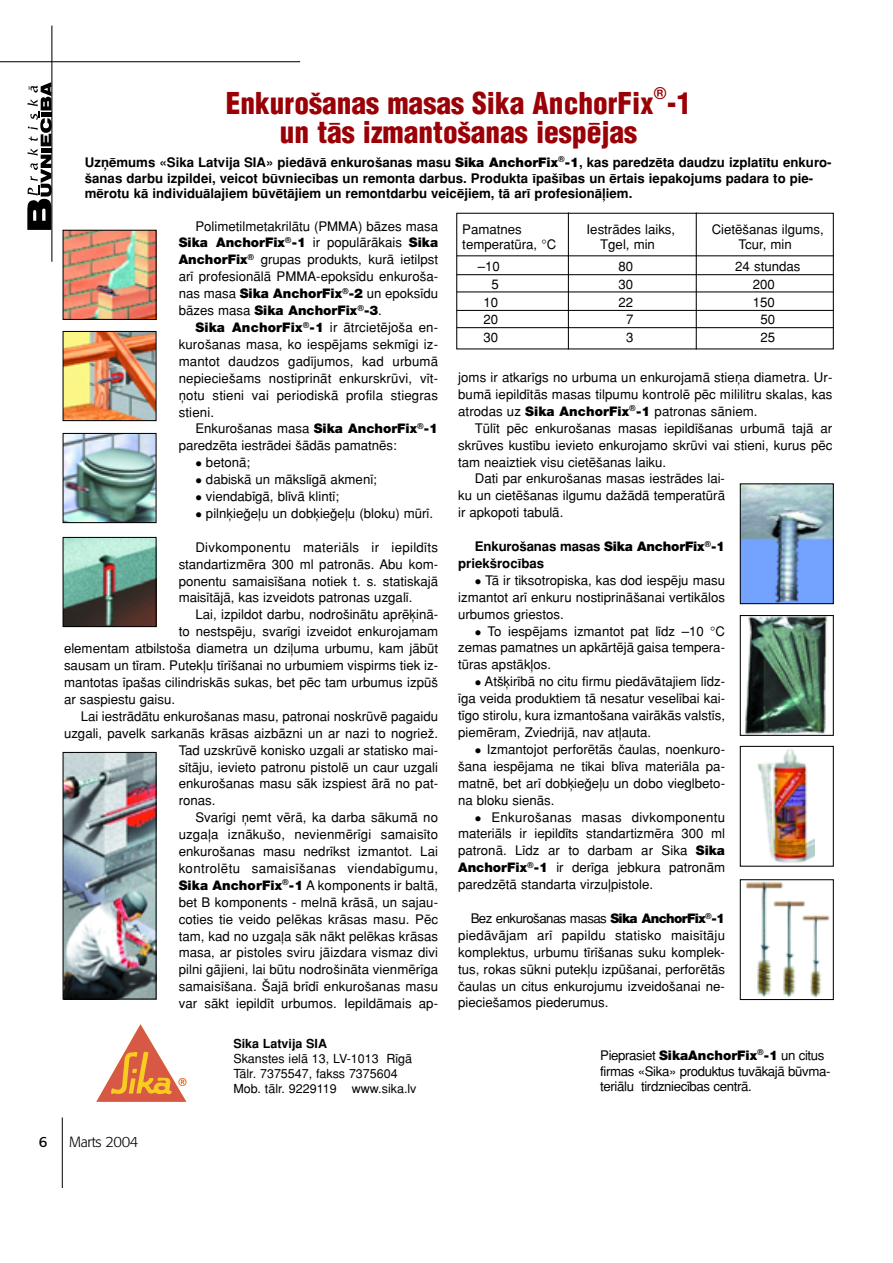
<style>
.page{position:relative;width:893px;height:1263px;background:#fff}
.page>*{position:absolute;margin:0;border:0;box-sizing:border-box;transform-origin:0 0}
.t1{font:900 condensed 29.4px "La Helvetica";color:#9a0006}
.t2{font:700 17.7px "Nimbus San DCE";color:#9a0006}
.t3{font:300 14.7px "Formata CE";letter-spacing:-.025em;color:#000}
.t4{font:14.7px "Formata CE";color:#000}
.t5{font:13.2px/17px "La Helvetica";color:#000;text-align:justify}
.t6{font:700 13.2px/15.9px "La Helvetica";color:#000}
.t7{font:13.2px/15.9px "La Helvetica";letter-spacing:-.03em;color:#000}
.t8{font:13.2px "La Helvetica";letter-spacing:.03em;color:#000}
.t9{font:12.45px/15px "La Helvetica";color:#000}
.t10{font:700 12.45px "La Helvetica";color:#000}
.s1{font-weight:900}
</style>
<div class="page">
<hr style="left:62px;top:1117px;width:1px;height:71px;background:#000">
<svg style="left:27px;top:82px;width:24px;height:148px"></svg>
<hr style="left:51px;top:26px;width:1px;height:236px;background:#000">
<hr style="left:0;top:61px;width:300px;height:1px;background:#000">
<svg style="left:96px;top:1024px;width:90px;height:78px"></svg>
<img style="left:65px;top:754px;width:90px;height:244px">
<div style="left:63px;top:752px;width:94px;height:248px;border:1px solid #000"></div>
<img style="left:757px;top:748px;width:57px;height:115px">
<div style="left:739px;top:746px;width:94px;height:121px;border:1px solid #000"></div>
<img style="left:745px;top:628px;width:82px;height:106px">
<div style="left:739px;top:615px;width:94px;height:121px;border:1px solid #000"></div>
<img style="left:746px;top:881px;width:84px;height:117px">
<div style="left:739px;top:879px;width:94px;height:121px;border:1px solid #000"></div>
<img style="left:65px;top:232px;width:90px;height:23px">
<div style="left:63px;top:230px;width:94px;height:90px;border:1px solid #000"></div>
<svg style="left:62px;top:255px;width:772px;height:373px"></svg>
<hr style="left:568px;top:213px;width:1px;height:136px;background:#000">
<hr style="left:695px;top:213px;width:1px;height:136px;background:#000">
<svg style="left:196px;top:462px;width:5px;height:5px"></svg>
<svg style="left:196px;top:478px;width:5px;height:6px"></svg>
<svg style="left:196px;top:495px;width:5px;height:5px"></svg>
<svg style="left:196px;top:512px;width:5px;height:5px"></svg>
<svg style="left:475px;top:579px;width:5px;height:5px"></svg>
<h1 class="t1" style="left:226px;top:91px;width:429px">Enkuroßanas masas Sika AnchorFix</h1>
<h2 class="t2" style="left:653px;top:87px;width:15px">®</h2>
<h1 class="t1" style="left:667px;top:91px;width:26px">-1</h1>
<h1 class="t1" style="left:280px;top:120px;width:359px">un tås izmantoßanas iespéjas</h1>
<p class="t6" style="left:85px;top:155px;width:748px">Uzñémums «Sika Latvija SIA» piedåvå enkuroßanas masu <span class="s1">Sika AnchorFix</span><sup>®</sup><span class="s1">-1</span>, kas paredzéta daudzu izplatîtu enkuro&shy;ßanas darbu izpildei, veicot büvniecîbas un remonta darbus. Produkta îpaßîbas un értais iepakojums padara to pie&shy;mérotu kå individuålajiem büvétåjiem un remontdarbu veicéjiem, tå arî profesionå¬iem.</p>
<p class="t5" style="left:179px;top:218px;width:261px;text-indent:17px">Polimetilmetakrilåtu (PMMA) båzes masa <span class="s1">Sika AnchorFix</span><sup>®</sup><span class="s1">-1</span> ir populåråkais <span class="s1">Sika AnchorFix</span><sup>®</sup> grupas produkts, kurå ietilpst arî profesionålå PMMA-epoksîdu enkuroßa&shy;nas masa <span class="s1">Sika AnchorFix</span><sup>®</sup><span class="s1">-2</span> un epoksîdu båzes masa <span class="s1">Sika AnchorFix</span><sup>®</sup><span class="s1">-3</span>.</p>
<p class="t5" style="left:179px;top:320px;width:261px;text-indent:17px"><span class="s1">Sika AnchorFix</span><sup>®</sup><span class="s1">-1</span> ir åtrcietéjoßa en&shy;kuroßanas masa, ko iespéjams sekmîgi iz&shy;mantot daudzos gadîjumos, kad urbumå nepiecießams nostiprinåt enkurskrüvi, vît&shy;ñotu stieni vai periodiskå profila stiegras stieni.</p>
<p class="t5" style="left:195px;top:421px;width:244px">Enkuroßanas masa <span class="s1">Sika AnchorFix</span><sup>®</sup><span class="s1">-1</span></p>
<p class="t5" style="left:179px;top:438px;width:219px">paredzéta iestrådei ßådås pamatnés:</p>
<p class="t5" style="left:206px;top:455px;width:46px">betonå;</p>
<p class="t5" style="left:206px;top:472px;width:172px">dabiskå un måkslîgå akmenî;</p>
<p class="t5" style="left:206px;top:489px;width:135px">viendabîgå, blîvå klintî;</p>
<p class="t5" style="left:206px;top:506px;width:229px">piln˚ie©e¬u un dob˚ie©e¬u (bloku) mürî.</p>
<p class="t5" style="left:179px;top:540px;width:261px;text-indent:17px">Divkomponentu materiåls ir iepildîts standartizméra 300 ml patronås. Abu kom&shy;ponentu samaisîßana notiek t. s. statiskajå maisîtåjå, kas izveidots patronas uzgalî.</p>
<p class="t5" style="left:195px;top:607px;width:244px">Lai, izpildot darbu, nodroßinåtu apré˚inå-</p>
<p class="t5" style="left:179px;top:624px;width:261px">to nestspéju, svarîgi izveidot enkurojamam</p>
<p class="t5" style="left:64px;top:641px;width:375px">elementam atbilstoßa diametra un dzi¬uma urbumu, kam jåbüt</p>
<p class="t5" style="left:64px;top:658px;width:375px">sausam un tîram. Putek¬u tîrîßanai no urbumiem vispirms tiek iz-</p>
<p class="t5" style="left:64px;top:675px;width:375px">mantotas îpaßas cilindriskås sukas, bet péc tam urbumus izpüß</p>
<p class="t5" style="left:64px;top:692px;width:113px">ar saspiestu gaisu.</p>
<p class="t5" style="left:81px;top:709px;width:359px">Lai iestrådåtu enkuroßanas masu, patronai noskrüvé pagaidu</p>
<p class="t5" style="left:64px;top:726px;width:375px">uzgali, pavelk sarkanås kråsas aizbåzni un ar nazi to nogrieΩ.</p>
<p class="t5" style="left:179px;top:743px;width:261px">Tad uzskrüvé konisko uzgali ar statisko mai-</p>
<p class="t5" style="left:179px;top:759px;width:261px">sîtåju, ievieto patronu pistolé un caur uzgali</p>
<p class="t5" style="left:179px;top:776px;width:261px">enkuroßanas masu såk izspiest årå no pat-</p>
<p class="t5" style="left:179px;top:793px;width:38px">ronas.</p>
<p class="t5" style="left:195px;top:810px;width:244px">Svarîgi ñemt vérå, ka darba såkumå no</p>
<p class="t5" style="left:179px;top:827px;width:261px">uzga¬a iznåkußo, nevienmérîgi samaisîto</p>
<p class="t5" style="left:179px;top:844px;width:261px">enkuroßanas masu nedrîkst izmantot. Lai</p>
<p class="t8" style="left:179px;top:863px;width:261px">kontrolétu samaisîßanas viendabîgumu,</p>
<p class="t5" style="left:179px;top:878px;width:261px"><span class="s1">Sika AnchorFix</span><sup>®</sup><span class="s1">-1</span> A komponents ir baltå,</p>
<p class="t5" style="left:179px;top:895px;width:261px">bet B komponents - melnå kråså, un sajau-</p>
<p class="t5" style="left:179px;top:912px;width:261px">coties tie veido pelékas kråsas masu. Péc</p>
<p class="t5" style="left:179px;top:928px;width:261px">tam, kad no uzga¬a såk nåkt pelékas kråsas</p>
<p class="t5" style="left:179px;top:945px;width:261px">masa, ar pistoles sviru jåizdara vismaz divi</p>
<p class="t5" style="left:179px;top:962px;width:261px">pilni gåjieni, lai bütu nodroßinåta vienmérîga</p>
<p class="t5" style="left:179px;top:979px;width:261px">samaisîßana. Íajå brîdî enkuroßanas masu</p>
<p class="t5" style="left:179px;top:996px;width:261px">var såkt iepildît urbumos. Iepildåmais ap-</p>
<p class="t5" style="left:462px;top:221px;width:61px">Pamatnes</p>
<p class="t5" style="left:586px;top:221px;width:90px">Iestrådes laiks,</p>
<p class="t5" style="left:711px;top:221px;width:114px">Cietéßanas ilgums,</p>
<p class="t5" style="left:462px;top:237px;width:95px">temperatüra, °C</p>
<p class="t5" style="left:600px;top:237px;width:56px">Tgel, min</p>
<p class="t5" style="left:738px;top:237px;width:55px">Tcur, min</p>
<p class="t5" style="left:478px;top:259px;width:24px">–10</p>
<p class="t5" style="left:618px;top:259px;width:16px">80</p>
<p class="t5" style="left:735px;top:259px;width:67px">24 stundas</p>
<p class="t5" style="left:491px;top:277px;width:9px">5</p>
<p class="t5" style="left:618px;top:277px;width:16px">30</p>
<p class="t5" style="left:752px;top:277px;width:24px">200</p>
<p class="t5" style="left:483px;top:295px;width:16px">10</p>
<p class="t5" style="left:618px;top:295px;width:16px">22</p>
<p class="t5" style="left:752px;top:295px;width:24px">150</p>
<p class="t5" style="left:483px;top:312px;width:16px">20</p>
<p class="t5" style="left:626px;top:312px;width:9px">7</p>
<p class="t5" style="left:760px;top:312px;width:16px">50</p>
<p class="t5" style="left:483px;top:330px;width:16px">30</p>
<p class="t5" style="left:626px;top:330px;width:9px">3</p>
<p class="t5" style="left:760px;top:330px;width:16px">25</p>
<p class="t5" style="left:458px;top:370px;width:376px">joms ir atkarîgs no urbuma un enkurojamå stieña diametra. Ur&shy;bumå iepildîtås masas tilpumu kontrolé péc mililitru skalas, kas atrodas uz <span class="s1">Sika AnchorFix</span><sup>®</sup><span class="s1">-1</span> patronas såniem.</p>
<p class="t5" style="left:475px;top:421px;width:359px">Tülît péc enkuroßanas masas iepildîßanas urbumå tajå ar</p>
<p class="t5" style="left:458px;top:438px;width:376px">skrüves kustîbu ievieto enkurojamo skrüvi vai stieni, kurus péc</p>
<p class="t5" style="left:458px;top:454px;width:210px">tam neaiztiek visu cietéßanas laiku.</p>
<p class="t5" style="left:475px;top:471px;width:252px">Dati par enkuroßanas masas iestrådes lai-</p>
<p class="t5" style="left:458px;top:488px;width:268px">ku un cietéßanas ilgumu daΩådå temperatürå</p>
<p class="t5" style="left:458px;top:505px;width:107px">ir apkopoti tabulå.</p>
<p class="t6" style="left:458px;top:539px;width:268px;line-height:17px;text-indent:17px">Enkuroßanas masas <span class="s1">Sika AnchorFix</span><sup>®</sup><span class="s1">-1 </span>priekßrocîbas</p>
<p class="t5" style="left:458px;top:573px;width:268px;text-indent:27px">Tå ir tiksotropiska, kas dod iespéju masu izmantot arî enkuru nostiprinåßanai vertikålos urbumos griestos.</p>
<p class="t5" style="left:458px;top:623px;width:268px;text-indent:29px">To iespéjams izmantot pat lîdz –10 °C zemas pamatnes un apkårtéjå gaisa tempera&shy;türas apståk¬os.</p>
<p class="t5" style="left:458px;top:674px;width:268px;text-indent:26px">Atß˚irîbå no citu firmu piedåvåtajiem lîdz&shy;îga veida produktiem tå nesatur veselîbai kai&shy;tîgo stirolu, kura izmantoßana vairåkås valstîs, pieméram, Zviedrijå, nav at¬auta.</p>
<p class="t5" style="left:458px;top:742px;width:268px;text-indent:29px">Izmantojot perforétås çaulas, noenkuro&shy;ßana iespéjama ne tikai blîva materiåla pa&shy;matné, bet arî dob˚ie©e¬u un dobo vieglbeto&shy;na bloku sienås.</p>
<p class="t5" style="left:458px;top:809px;width:268px;text-indent:33px">Enkuroßanas masas divkomponentu materiåls ir iepildîts standartizméra 300 ml patronå. Lîdz ar to darbam ar Sika <span class="s1">Sika AnchorFix</span><sup>®</sup><span class="s1">-1</span> ir derîga jebkura patronåm paredzétå standarta virzu¬pistole.</p>
<p class="t5" style="left:458px;top:911px;width:268px;text-indent:13px">Bez enkuroßanas masas <span class="s1">Sika AnchorFix</span><sup>®</sup><span class="s1">-1 </span>piedåvåjam arî papildu statisko maisîtåju komplektus, urbumu tîrîßanas suku komplek&shy;tus, rokas sükni putek¬u izpüßanai, perforétås çaulas un citus enkurojumu izveidoßanai ne&shy;piecießamos piederumus.</p>
<p class="t4" style="left:39px;top:1134px;width:10px">6</p>
<p class="t3" style="left:69px;top:1134px;width:71px">Marts 2004</p>
<p class="t10" style="left:233px;top:1039px;width:95px">Sika Latvija SIA</p>
<p class="t9" style="left:233px;top:1053px;width:185px">Skanstes ielå 13, LV-1013 Rîgå<br>Tålr. 7375547, fakss 7375604<br>Mob. tålr. 9229119 www.sika.lv</p>
<p class="t7" style="left:600px;top:1048px;width:232px">Pieprasiet <span class="s1">SikaAnchorFix</span><sup>®</sup><span class="s1">-1</span> un citus firmas «Sika» produktus tuvåkajå büvma&shy;teriålu tirdzniecîbas centrå.</p>
</div>
